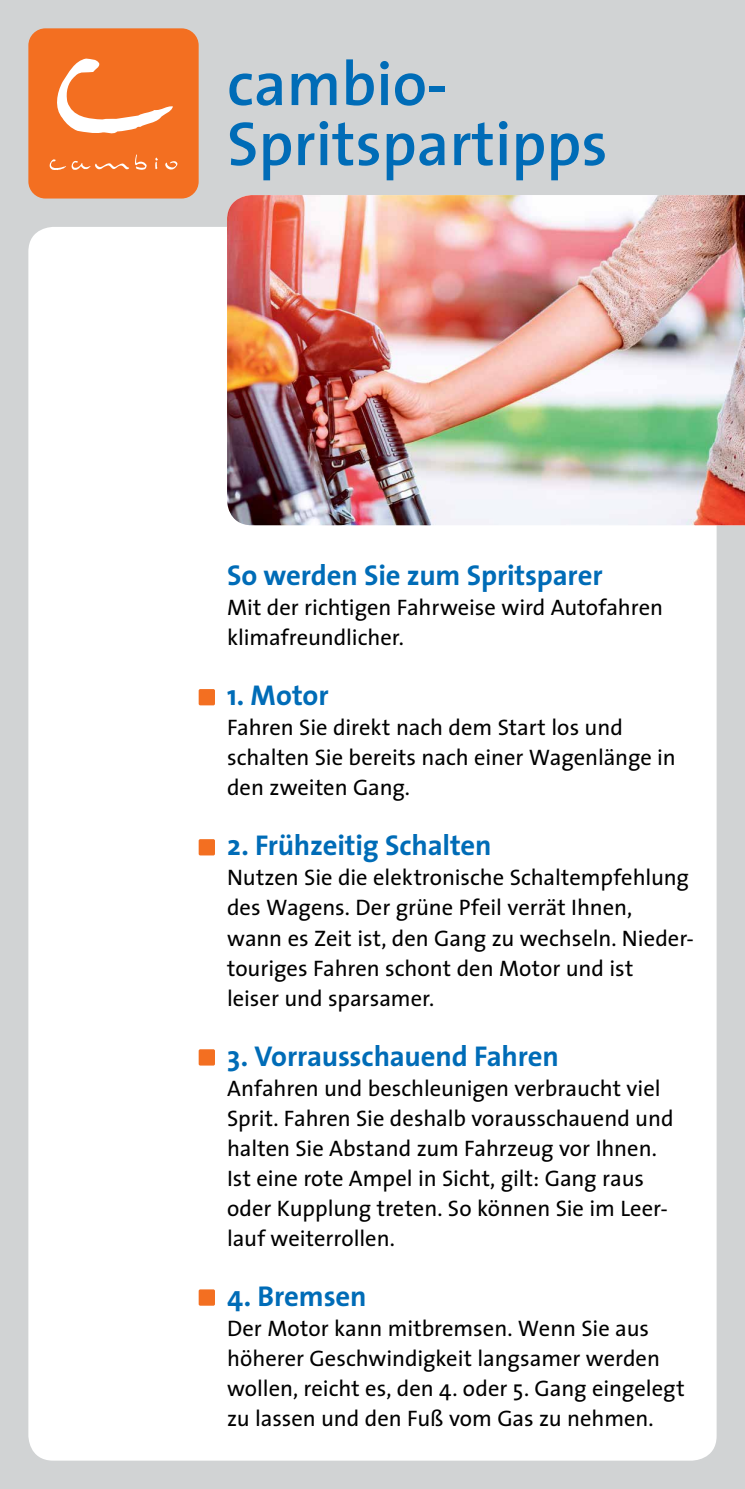
<style>
.page{position:relative;width:745px;height:1489px;background:#fff}
.page>*{position:absolute;margin:0;border:0;box-sizing:border-box;transform-origin:0 0}
.t1{font:600 62.5px/60px "The Sans";color:#006cb7}
.t2{font:700 28.75px "The Sans";letter-spacing:-.005em;color:#006cb7}
.t3{font:22.5px/30px "The Sans";color:#000}
</style>
<div class="page">
<div style="left:0;top:0;width:744px;height:1488px;background:#d1d3d4"></div>
<div style="left:28px;top:28px;width:170px;height:170px;background:#f36f21;border-radius:17px"></div>
<svg style="left:135px;top:154px;width:12px;height:16px"></svg>
<svg style="left:165px;top:161px;width:13px;height:9px"></svg>
<svg style="left:155px;top:157px;width:3px;height:12px"></svg>
<svg style="left:49px;top:159px;width:80px;height:11px"></svg>
<svg style="left:57px;top:59px;width:116px;height:75px"></svg>
<div style="left:28px;top:227px;width:688px;height:1233px;background:#fff;border-radius:25px"></div>
<img style="left:227px;top:195px;width:517px;height:330px">
<div style="left:198px;top:689px;width:17px;height:16px;background:#f36f21;border-radius:2px"></div>
<div style="left:198px;top:839px;width:17px;height:16px;background:#f36f21;border-radius:2px"></div>
<div style="left:198px;top:1049px;width:17px;height:16px;background:#f36f21;border-radius:2px"></div>
<div style="left:198px;top:1289px;width:17px;height:16px;background:#f36f21;border-radius:2px"></div>
<h1 class="t1" style="left:227px;top:52px;width:382px">cambio-<br>Spritspartipps</h1>
<p class="t2" style="left:227px;top:551px;width:377px">So werden Sie zum Spritsparer</p>
<p class="t3" style="left:227px;top:592px;width:437px">Mit der richtigen Fahrweise wird Autofahren klimafreundlicher.</p>
<p class="t2" style="left:227px;top:671px;width:103px">1. Motor</p>
<p class="t3" style="left:227px;top:712px;width:450px">Fahren Sie direkt nach dem Start los und schalten Sie bereits nach einer Wagenlänge in den zweiten Gang.</p>
<p class="t2" style="left:227px;top:821px;width:266px">2. Frühzeitig Schalten</p>
<p class="t3" style="left:227px;top:862px;width:468px">Nutzen Sie die elektronische Schaltempfehlung des Wagens. Der grüne Pfeil verrät Ihnen,<br>wann es Zeit ist, den Gang zu wechseln. Nieder&shy;touriges Fahren schont den Motor und ist<br>leiser und sparsamer.</p>
<p class="t2" style="left:227px;top:1031px;width:333px">3. Vorrausschauend Fahren</p>
<p class="t3" style="left:227px;top:1072px;width:448px">Anfahren und beschleunigen verbraucht viel Sprit. Fahren Sie deshalb vorausschauend und halten Sie Abstand zum Fahrzeug vor Ihnen.<br>Ist eine rote Ampel in Sicht, gilt: Gang raus oder Kupplung treten. So können Sie im Leer-- lauf weiterrollen.</p>
<p class="t2" style="left:227px;top:1271px;width:141px">4. Bremsen</p>
<p class="t3" style="left:227px;top:1312px;width:459px">Der Motor kann mitbremsen. Wenn Sie aus höherer Geschwindigkeit langsamer werden wollen, reicht es, den 4. oder 5. Gang eingelegt zu lassen und den Fuß vom Gas zu nehmen.</p>
</div>
